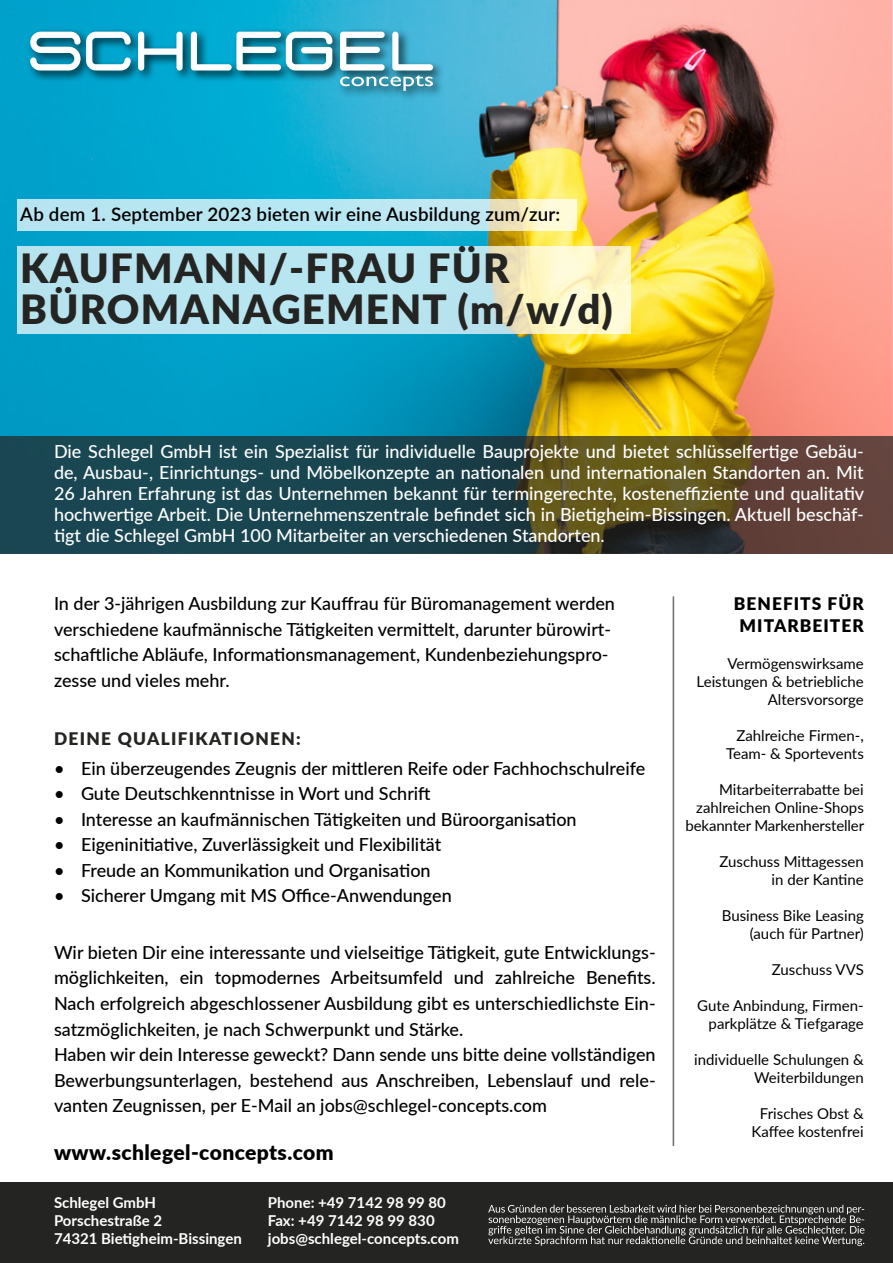
<style>
.page{position:relative;width:893px;height:1263px;background:#fff}
.page>*{position:absolute;margin:0;border:0;box-sizing:border-box;transform-origin:0 0}
.t1{font:900 40.2px/40.5px "Lato";letter-spacing:.03em;color:#242422}
.t2{font:900 21px "Lato";letter-spacing:.02em;color:#000}
.t3{font:600 18.75px "Lato";letter-spacing:.01em;color:#000}
.t4{font:500 18px/25.5px "Lato";color:#000}
.t5{font:500 18px/21px "Lato";color:#fff;text-align:justify}
.t6{font:900 17.4px/21.5px "Lato";letter-spacing:.06em;color:#000;text-align:center}
.t7{font:900 17.4px "Lato";letter-spacing:.075em;color:#242422}
.t8{font:15px/18px "Lato";color:#000;text-align:right}
.t9{font:700 15px/18px "Lato";color:#fff}
</style>
<div class="page">
<img style="left:0;top:0;width:893px;height:436px">
<svg style="left:17px;top:199px;width:559px;height:32px;background:#c2e7ea"></svg>
<div style="left:27px;top:28px;width:418px;height:75px;background:#000;opacity:.75"></div>
<svg style="left:138px;top:32px;width:45px;height:39px"></svg>
<svg style="left:340px;top:32px;width:93px;height:59px"></svg>
<svg style="left:191px;top:32px;width:141px;height:39px"></svg>
<svg style="left:30px;top:32px;width:101px;height:39px"></svg>
<svg style="left:0;top:436px;width:893px;height:118px;background:#33443f"></svg>
<svg style="left:17px;top:246px;width:613px;height:87px;background:#c5e7e6"></svg>
<hr style="left:673px;top:596px;width:1px;height:550px;background:#000">
<div style="left:0;top:1182px;width:893px;height:81px;background:#242422"></div>
<svg style="left:488px;top:1205px;width:376px;height:41px"></svg>
<p class="t3" style="left:20px;top:200px;width:541px">Ab dem 1. September 2023 bieten wir eine Ausbildung zum/zur:</p>
<h1 class="t1" style="left:20px;top:247px;width:594px">KAUFMANN/-FRAU FÜR<br>BÜROMANAGEMENT (m/w/d)</h1>
<p class="t5" style="left:54px;top:440px;width:812px">Die Schlegel GmbH ist ein Spezialist für individuelle Bauprojekte und bietet schlüsselfertige Gebäu&shy;de, Ausbau-, Einrichtungs- und Möbelkonzepte an nationalen und internationalen Standorten an. Mit 26 Jahren Erfahrung ist das Unternehmen bekannt für termingerechte, kosteneffiziente und qualitativ hochwertige Arbeit. Die Unternehmenszentrale befindet sich in Bietigheim-Bissingen. Aktuell beschäf&shy;tigt die Schlegel GmbH 100 Mitarbeiter an verschiedenen Standorten.</p>
<p class="t4" style="left:54px;top:590px;width:562px">In der 3-jährigen Ausbildung zur Kauffrau für Büromanagement werden verschiedene kaufmännische Tätigkeiten vermittelt, darunter bürowirt&shy;schaftliche Abläufe, Informationsmanagement, Kundenbeziehungspro&shy;zesse und vieles mehr.</p>
<p class="t7" style="left:54px;top:726px;width:248px">DEINE QUALIFIKATIONEN:</p>
<p class="t4" style="left:54px;top:755px;width:593px">• Ein überzeugendes Zeugnis der mittleren Reife oder Fachhochschulreife</p>
<p class="t4" style="left:54px;top:780px;width:378px">• Gute Deutschkenntnisse in Wort und Schrift</p>
<p class="t4" style="left:54px;top:806px;width:524px">• Interesse an kaufmännischen Tätigkeiten und Büroorganisation</p>
<p class="t4" style="left:54px;top:831px;width:389px">• Eigeninitiative, Zuverlässigkeit und Flexibilität</p>
<p class="t4" style="left:54px;top:857px;width:378px">• Freude an Kommunikation und Organisation</p>
<p class="t4" style="left:54px;top:882px;width:399px">• Sicherer Umgang mit MS Office-Anwendungen</p>
<p class="t4" style="left:54px;top:939px;width:603px">Wir bieten Dir eine interessante und vielseitige Tätigkeit, gute Entwicklungs&shy;möglichkeiten, ein topmodernes Arbeitsumfeld und zahlreiche Benefits.<br>Nach erfolgreich abgeschlossener Ausbildung gibt es unterschiedlichste Ein&shy;satzmöglichkeiten, je nach Schwerpunkt und Stärke.<br>Haben wir dein Interesse geweckt? Dann sende uns bitte deine vollständigen Bewerbungsunterlagen, bestehend aus Anschreiben, Lebenslauf und rele&shy;vanten Zeugnissen, per E-Mail an jobs@schlegel-concepts.com</p>
<p class="t2" style="left:54px;top:1137px;width:281px">www.schlegel-concepts.com</p>
<p class="t9" style="left:54px;top:1193px;width:189px">Schlegel GmbH<br>Porschestraße 2<br>74321 Bietigheim-Bissingen</p>
<p class="t9" style="left:268px;top:1193px;width:193px">Phone: +49 7142 98 99 80<br>Fax: +49 7142 98 99 830 jobs@schlegel-concepts.com</p>
<p class="t6" style="left:734px;top:592px;width:131px">BENEFITS FÜR<br>MITARBEITER</p>
<p class="t8" style="left:697px;top:654px;width:169px">Vermögenswirksame<br>Leistungen &amp; betriebliche<br>Altersvorsorge</p>
<p class="t8" style="left:726px;top:726px;width:139px">Zahlreiche Firmen-,<br>Team- &amp; Sportevents</p>
<p class="t8" style="left:686px;top:780px;width:180px">Mitarbeiterrabatte bei zahlreichen Online-Shops bekannter Markenhersteller</p>
<p class="t8" style="left:719px;top:852px;width:146px">Zuschuss Mittagessen in der Kantine</p>
<p class="t8" style="left:722px;top:906px;width:144px">Business Bike Leasing (auch für Partner)</p>
<p class="t8" style="left:772px;top:960px;width:93px">Zuschuss VVS</p>
<p class="t8" style="left:697px;top:996px;width:168px">Gute Anbindung, Firmen&shy;parkplätze &amp; Tiefgarage</p>
<p class="t8" style="left:694px;top:1050px;width:171px">individuelle Schulungen &amp;<br>Weiterbildungen</p>
<p class="t8" style="left:751px;top:1104px;width:114px;text-align:center">Frisches Obst &amp;<br>Kaffee kostenfrei</p>
</div>
